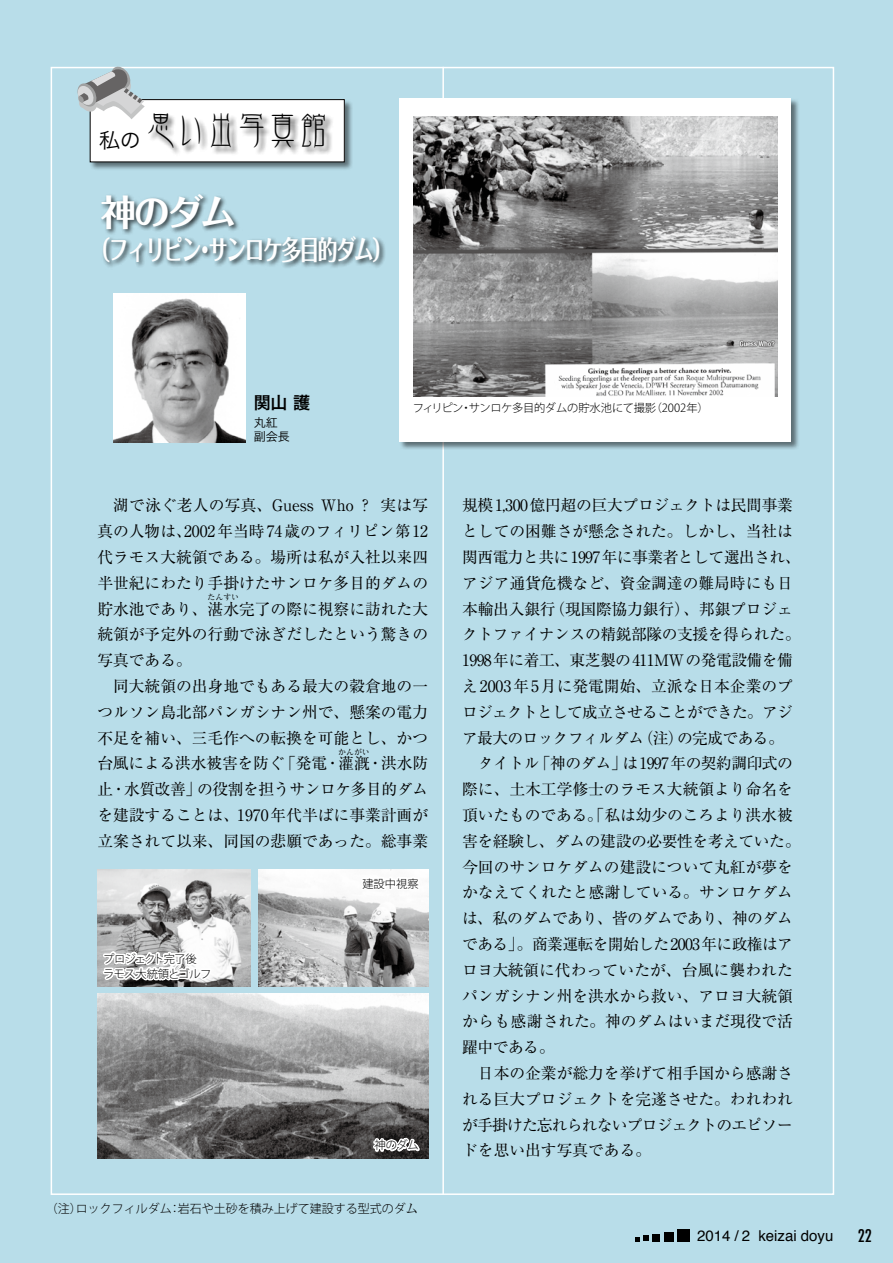
<style>
.page{position:relative;width:893px;height:1263px;background:#b8dde9}
.page>*{position:absolute;margin:0;border:0;box-sizing:border-box;transform-origin:0 0}
.t1{font:37.5px "DF Kin Bun W3 90 pv RKSJ H";letter-spacing:-.185em;color:#000}
.t2{font:700 36px "Folk Pro";color:#fff}
.t3{font:700 27px "Folk Pro";letter-spacing:-.075em;color:#fff;scale:.73 1}
.t4{font:16.95px "Hira Kaku Pro W6";color:#000}
.t5{font:condensed 16.95px "Futura";color:#000}
.t6{font:15.75px/25.8px "Ryumin Pro";color:#000;text-align:justify}
.t7{font:15.75px/25.8px "Ryumin Pro";letter-spacing:-.02em;color:#000}
.t8{font:15px "Helvetica";color:#000}
.t9{font:300 12px "Koz Go Pro";color:#000}
.t10{font:12px/13.5px "Hira Kaku Pro W3";color:#000}
.t11{font:300 11.25px "Koz Go Pro";letter-spacing:-.02em;color:#000}
.t12{font:300 11.25px/15px "Koz Go Pro";letter-spacing:-.05em;color:#000}
.t13{font:7.8px "Ryumin Pro";color:#000}
.s1{font-family:"Koz Min Pro";font-weight:400}
</style>
<div class="page">
<svg style="left:635px;top:1236px;width:14px;height:5px"></svg>
<div style="left:653px;top:1234px;width:7px;height:7px;background:#000"></div>
<div style="left:664px;top:1232px;width:9px;height:9px;background:#000"></div>
<div style="left:677px;top:1229px;width:13px;height:12px;background:#000"></div>
<hr style="left:442px;top:67px;width:2px;height:1128px;background:#fff">
<div style="left:90px;top:99px;width:263px;height:72px;background:#000;opacity:.5"></div>
<div style="left:90px;top:100px;width:254px;height:62px;background:#fff"></div>
<div style="left:90px;top:99px;width:255px;height:63px;border:1px solid #000"></div>
<div style="left:148px;top:113px;width:185px;height:43px;background:#000;opacity:.75"></div>
<svg style="left:76px;top:66px;width:72px;height:53px"></svg>
<div style="left:99px;top:192px;width:287px;height:77px;background:#000;opacity:.75"></div>
<img style="left:113px;top:293px;width:132px;height:149px">
<div style="left:399px;top:98px;width:400px;height:352px;background:#000;opacity:.5"></div>
<div style="left:400px;top:99px;width:391px;height:343px;background:#fff"></div>
<img style="left:414px;top:116px;width:364px;height:281px">
<img style="left:98px;top:870px;width:153px;height:117px">
<img style="left:258px;top:870px;width:170px;height:117px">
<img style="left:98px;top:993px;width:330px;height:166px">
<svg style="left:369px;top:1118px;width:54px;height:36px;background:#6e6c6c"></svg>
<div style="left:356px;top:869px;width:70px;height:24px;background:#fdfdfd"></div>
<svg style="left:100px;top:922px;width:114px;height:78px;background:#c3c6c7"></svg>
<h1 class="t1" style="left:99px;top:112px;width:234px"><sub>私の</sub>思い出写真館</h1>
<h2 class="t2" style="left:100px;top:182px;width:137px">神のダム</h2>
<h3 class="t3" style="left:91px;top:227px;width:415px">（フィリピン・サンロケ多目的ダム）</h3>
<p class="t4" style="left:254px;top:387px;width:58px">関山 護</p>
<p class="t10" style="left:254px;top:415px;width:37px">丸紅副会長</p>
<p class="t11" style="left:413px;top:401px;width:297px">フィリピン・サンロケ多目的ダムの貯水池にて撮影（2002年）</p>
<p class="t6" style="left:97px;top:491px;width:332px;text-indent:16px">湖で泳ぐ老人の写真、Guess Who ？ 実は写真の人物は、2002年当時74歳のフィリピン第12代ラモス大統領である。場所は私が入社以来四半世紀にわたり手掛けたサンロケ多目的ダムの貯水池であり、湛水完了の際に視察に訪れた大</p>
<p class="t13" style="left:208px;top:591px;width:33px">たんすい</p>
<p class="t6" style="left:97px;top:620px;width:332px">統領が予定外の行動で泳ぎだしたという驚きの写真である。</p>
<p class="t6" style="left:97px;top:672px;width:332px;text-indent:16px">同大統領の出身地でもある最大の穀倉地の一つルソン島北部パンガシナン州で、懸案の電力不足を補い、三毛作への転換を可能とし、かつ台風による洪水被害を防ぐ「発電・灌漑・洪水防</p>
<p class="t13" style="left:338px;top:745px;width:33px">かんがい</p>
<p class="t6" style="left:97px;top:775px;width:332px">止・水質改善」の役割を担うサンロケ多目的ダムを建設することは、1970年代半ばに事業計画が立案されて以来、同国の悲願であった。総事業</p>
<p class="t12" style="left:103px;top:951px;width:110px">プロジェクト完了後<br>ラモス大統領とゴルフ</p>
<p class="t11" style="left:362px;top:876px;width:58px">建設中視察</p>
<p class="t11" style="left:374px;top:1138px;width:46px">神のダム</p>
<p class="t9" style="left:46px;top:1201px;width:374px">（注）ロックフィルダム：岩石や土砂を積み上げて建設する型式のダ<span class="s1">ム</span></p>
<p class="t7" style="left:462px;top:491px;width:340px">規模1,300億円超の巨大プロジェクトは民間事業としての困難さが懸念された。しかし、当社は関西電力と共に1997年に事業者として選出され、アジア通貨危機など、資金調達の難局時にも日本輸出入銀行（現国際協力銀行）、邦銀プロジェクトファイナンスの精鋭部隊の支援を得られた。<br>1998年に着工、東芝製の411MWの発電設備を備え2003年5月に発電開始、立派な日本企業のプロジェクトとして成立させることができた。アジア最大のロックフィルダム（注）の完成である。</p>
<p class="t6" style="left:462px;top:749px;width:340px;text-align:left;text-indent:16px">タイトル「神のダム」は1997年の契約調印式の際に、土木工学修士のラモス大統領より命名を頂いたものである。「私は幼少のころより洪水被害を経験し、ダムの建設の必要性を考えていた。今回のサンロケダムの建設について丸紅が夢をかなえてくれたと感謝している。サンロケダムは、私のダムであり、皆のダムであり、神のダムである」。商業運転を開始した2003年に政権はアロヨ大統領に代わっていたが、台風に襲われたパンガシナン州を洪水から救い、アロヨ大統領からも感謝された。神のダムはいまだ現役で活躍中である。</p>
<p class="t6" style="left:462px;top:1059px;width:332px;text-indent:16px">日本の企業が総力を挙げて相手国から感謝される巨大プロジェクトを完遂させた。われわれが手掛けた忘れられないプロジェクトのエピソードを思い出す写真である。</p>
<p class="t8" style="left:697px;top:1224px;width:138px">2014 / 2 keizai doyu</p>
<p class="t5" style="left:858px;top:1225px;width:15px">22</p>
</div>
